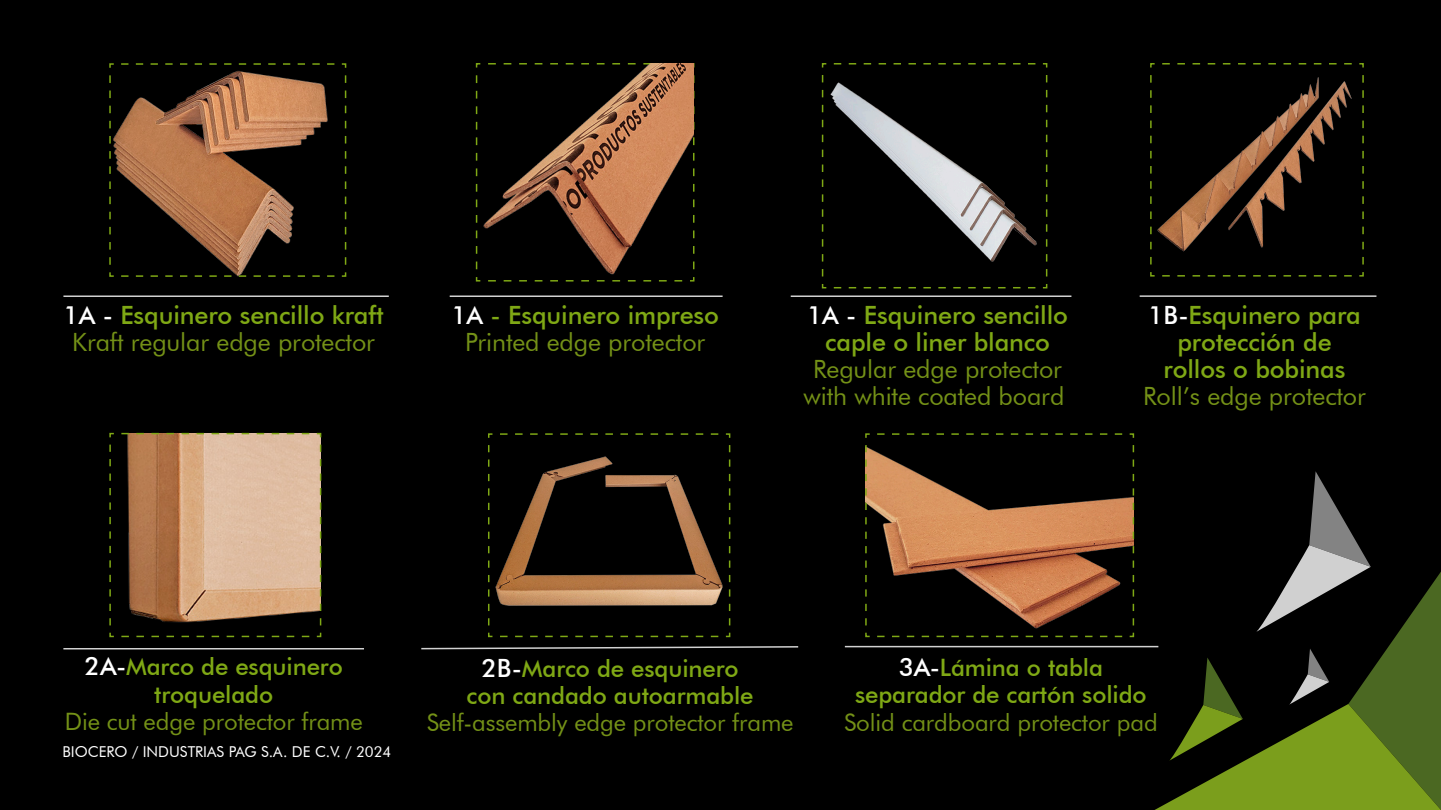
<style>
.page{position:relative;width:1441px;height:810px;background:#fff}
.page>*{position:absolute;margin:0;border:0;box-sizing:border-box;transform-origin:0 0}
.t1{font:25.2px/27px "Futura BT";letter-spacing:-.005em;color:#749117;text-align:center}
.t2{font:500 25.2px/27px "Futura BT";letter-spacing:-.005em;color:#7fa815;text-align:center}
.t3{font:500 24px/27.5px "Futura BT";letter-spacing:-.005em;color:#7fa815;text-align:center}
.t4{font:24px "Futura BT";letter-spacing:-.005em;color:#749117}
.t5{font:15px "Futura BT";color:#fff}
.s1{font-weight:500;color:#fff}
.s2{font-weight:500;color:#7fa815}
.s3{color:#fff}
.s4{font-size:25.2px;color:#fff}
</style>
<div class="page">
<div style="left:0;top:0;width:1440px;height:810px;background:#000"></div>
<svg style="left:1154px;top:471px;width:286px;height:339px"></svg>
<img style="left:115px;top:70px;width:220px;height:207px">
<svg style="left:109px;top:271px;width:225px;height:6px"></svg>
<svg style="left:109px;top:63px;width:6px;height:202px"></svg>
<svg style="left:121px;top:63px;width:226px;height:5px"></svg>
<svg style="left:341px;top:75px;width:6px;height:202px"></svg>
<hr style="left:63px;top:295px;width:326px;height:2px;background:#d2d2d2">
<svg style="left:821px;top:63px;width:227px;height:226px"></svg>
<img style="left:823px;top:80px;width:222px;height:187px">
<hr style="left:790px;top:295px;width:281px;height:2px;background:#d2d2d2">
<img style="left:1157px;top:77px;width:195px;height:175px">
<svg style="left:1150px;top:272px;width:201px;height:5px"></svg>
<svg style="left:1150px;top:63px;width:5px;height:202px"></svg>
<svg style="left:1162px;top:63px;width:202px;height:5px"></svg>
<svg style="left:1359px;top:75px;width:5px;height:202px"></svg>
<hr style="left:1139px;top:295px;width:237px;height:2px;background:#d2d2d2">
<svg style="left:475px;top:277px;width:207px;height:5px"></svg>
<svg style="left:475px;top:63px;width:6px;height:206px"></svg>
<svg style="left:488px;top:63px;width:207px;height:6px"></svg>
<svg style="left:690px;top:75px;width:5px;height:207px"></svg>
<img style="left:476px;top:64px;width:217px;height:217px">
<hr style="left:449px;top:295px;width:273px;height:2px;background:#d2d2d2">
<hr style="left:63px;top:648px;width:301px;height:1px;background:#d2d2d2">
<img style="left:127px;top:434px;width:193px;height:192px">
<svg style="left:121px;top:632px;width:201px;height:6px"></svg>
<svg style="left:315px;top:432px;width:7px;height:193px"></svg>
<svg style="left:109px;top:432px;width:200px;height:7px"></svg>
<svg style="left:109px;top:445px;width:5px;height:193px"></svg>
<svg style="left:421px;top:646px;width:378px;height:4px"></svg>
<svg style="left:488px;top:433px;width:5px;height:192px"></svg>
<svg style="left:500px;top:433px;width:231px;height:5px"></svg>
<svg style="left:725px;top:445px;width:6px;height:193px"></svg>
<svg style="left:488px;top:632px;width:230px;height:6px"></svg>
<img style="left:490px;top:450px;width:236px;height:165px">
<hr style="left:844px;top:646px;width:314px;height:1px;background:#d2d2d2">
<svg style="left:865px;top:433px;width:269px;height:205px"></svg>
<p class="t1" style="left:64px;top:301px;width:321px"><span class="s1">1A -</span> <span class="s2">Esquinero sencillo kraft<br></span>Kraft regular edge protector</p>
<p class="t2" style="left:807px;top:301px;width:262px"><span class="s3">1A -</span> Esquinero sencillo caple o liner blanco</p>
<p class="t1" style="left:803px;top:355px;width:262px">Regular edge protector with white coated board</p>
<p class="t1" style="left:451px;top:301px;width:269px"><span class="s1">1A</span> <span class="s2">- Esquinero impreso<br></span>Printed edge protector</p>
<p class="t2" style="left:1148px;top:301px;width:214px"><span class="s3">1B-</span>Esquinero para protección de rollos o bobinas</p>
<p class="t1" style="left:1142px;top:382px;width:224px">Roll’s edge protector</p>
<p class="t3" style="left:85px;top:653px;width:259px"><span class="s4">2A-</span>Marco de esquinero troquelado</p>
<p class="t4" style="left:65px;top:707px;width:299px">Die cut edge protector frame</p>
<p class="t5" style="left:62px;top:743px;width:330px">BIOCERO / INDUSTRIAS PAG S.A. DE C.V. / 2024</p>
<p class="t3" style="left:466px;top:654px;width:288px"><span class="s4">2B-</span>Marco de esquinero con candado autoarmable</p>
<p class="t4" style="left:426px;top:708px;width:368px">Self-assembly edge protector frame</p>
<p class="t3" style="left:855px;top:653px;width:293px"><span class="s4">3A-</span>Lámina o tabla separador de cartón solido</p>
<p class="t4" style="left:844px;top:708px;width:315px">Solid cardboard protector pad</p>
</div>
